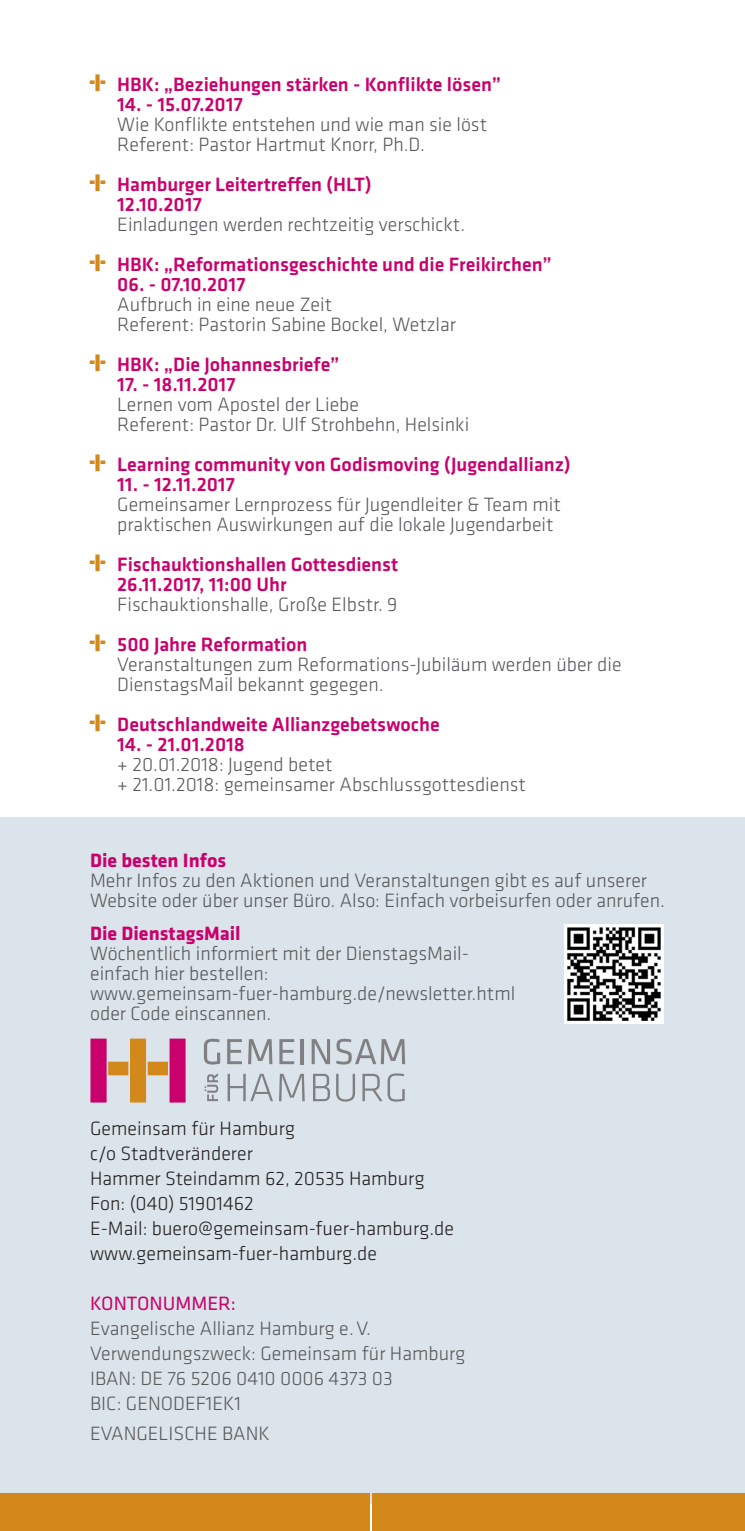
<style>
.page{position:relative;width:745px;height:1531px;background:#fff}
.page>*{position:absolute;margin:0;border:0;box-sizing:border-box;transform-origin:0 0}
.t1{font:300 20px/20px "Klavika Basic";color:#57585a}
.t2{font:500 20px "Klavika Basic";color:#ca016c}
.t3{font:300 20px/25px "Klavika Basic";color:#231f20}
.t4{font:700 20px "Klavika Basic";color:#ca016c}
.s1{font-weight:700;color:#ca016c}
.s2{font-weight:400;color:#ca016c}
</style>
<div class="page">
<div style="left:0;top:817px;width:744px;height:686px;background:#dbe4ea"></div>
<div style="left:0;top:1494px;width:369px;height:37px;background:#d3881b"></div>
<div style="left:372px;top:1494px;width:372px;height:37px;background:#d3881b"></div>
<svg style="left:227px;top:1074px;width:46px;height:27px"></svg>
<svg style="left:279px;top:1074px;width:25px;height:27px"></svg>
<svg style="left:313px;top:1074px;width:17px;height:27px"></svg>
<svg style="left:336px;top:1074px;width:19px;height:27px"></svg>
<svg style="left:362px;top:1073px;width:42px;height:28px"></svg>
<svg style="left:204px;top:1039px;width:16px;height:25px"></svg>
<svg style="left:227px;top:1039px;width:15px;height:25px"></svg>
<svg style="left:248px;top:1039px;width:24px;height:25px"></svg>
<svg style="left:279px;top:1039px;width:15px;height:25px"></svg>
<hr style="left:301px;top:1039px;width:3px;height:25px;background:#808083">
<svg style="left:311px;top:1039px;width:19px;height:25px"></svg>
<svg style="left:336px;top:1039px;width:69px;height:25px"></svg>
<svg style="left:204px;top:1073px;width:14px;height:28px"></svg>
<svg style="left:108px;top:1038px;width:60px;height:64px"></svg>
<div style="left:90px;top:1038px;width:16px;height:64px;background:#ca016c"></div>
<div style="left:169px;top:1038px;width:16px;height:64px;background:#ca016c"></div>
<svg style="left:90px;top:80px;width:15px;height:4px"></svg>
<svg style="left:95px;top:74px;width:4px;height:17px"></svg>
<svg style="left:90px;top:180px;width:15px;height:4px"></svg>
<svg style="left:95px;top:174px;width:4px;height:17px"></svg>
<svg style="left:90px;top:260px;width:15px;height:4px"></svg>
<svg style="left:95px;top:254px;width:4px;height:17px"></svg>
<svg style="left:90px;top:360px;width:15px;height:4px"></svg>
<svg style="left:95px;top:354px;width:4px;height:17px"></svg>
<svg style="left:90px;top:460px;width:15px;height:4px"></svg>
<svg style="left:95px;top:454px;width:4px;height:17px"></svg>
<svg style="left:90px;top:560px;width:15px;height:4px"></svg>
<svg style="left:95px;top:554px;width:4px;height:17px"></svg>
<svg style="left:90px;top:640px;width:15px;height:4px"></svg>
<svg style="left:95px;top:634px;width:4px;height:17px"></svg>
<svg style="left:90px;top:720px;width:15px;height:4px"></svg>
<svg style="left:95px;top:714px;width:4px;height:17px"></svg>
<img style="left:564px;top:924px;width:99px;height:99px">
<p class="t2" style="left:117px;top:71px;width:385px">HBK: „Beziehungen stärken - Konflikte lösen”</p>
<p class="t2" style="left:117px;top:91px;width:127px">14. - 15.07.2017</p>
<p class="t1" style="left:117px;top:114px;width:371px">Wie Konflikte entstehen und wie man sie löst</p>
<p class="t1" style="left:117px;top:134px;width:309px">Referent: Pastor Hartmut Knorr, Ph.D.</p>
<p class="t2" style="left:117px;top:171px;width:256px">Hamburger Leitertreffen (HLT)</p>
<p class="t2" style="left:117px;top:191px;width:86px">12.10.2017</p>
<p class="t1" style="left:117px;top:214px;width:349px">Einladungen werden rechtzeitig verschickt.</p>
<p class="t2" style="left:117px;top:251px;width:436px">HBK: „Reformationsgeschichte und die Freikirchen”</p>
<p class="t2" style="left:117px;top:271px;width:130px">06. - 07.10.2017</p>
<p class="t1" style="left:117px;top:294px;width:216px">Aufbruch in eine neue Zeit</p>
<p class="t1" style="left:117px;top:314px;width:340px">Referent: Pastorin Sabine Bockel, Wetzlar</p>
<p class="t2" style="left:117px;top:351px;width:224px">HBK: „Die Johannesbriefe”</p>
<p class="t2" style="left:117px;top:371px;width:120px">17. - 18.11.2017</p>
<p class="t1" style="left:117px;top:394px;width:243px">Lernen vom Apostel der Liebe</p>
<p class="t1" style="left:117px;top:414px;width:353px">Referent: Pastor Dr. Ulf Strohbehn, Helsinki</p>
<p class="t2" style="left:117px;top:451px;width:454px">Learning community von Godismoving (Jugendallianz)</p>
<p class="t2" style="left:117px;top:471px;width:119px">11. - 12.11.2017</p>
<p class="t1" style="left:117px;top:494px;width:445px">Gemeinsamer Lernprozess für Jugendleiter &amp; Team mit praktischen Auswirkungen auf die lokale Jugendarbeit</p>
<p class="t2" style="left:117px;top:551px;width:282px">Fischauktionshallen Gottesdienst</p>
<p class="t2" style="left:117px;top:571px;width:171px">26.11.2017, 11:00 Uhr</p>
<p class="t1" style="left:117px;top:594px;width:281px">Fischauktionshalle, Große Elbstr. 9</p>
<p class="t2" style="left:117px;top:631px;width:192px">500 Jahre Reformation</p>
<p class="t1" style="left:117px;top:654px;width:505px">Veranstaltungen zum Reformations-Jubiläum werden über die<br>DienstagsMail bekannt gegegen.</p>
<p class="t2" style="left:117px;top:711px;width:324px">Deutschlandweite Allianzgebetswoche</p>
<p class="t2" style="left:117px;top:731px;width:129px">14. - 21.01.2018</p>
<p class="t1" style="left:117px;top:754px;width:216px">+ 20.01.2018: Jugend betet</p>
<p class="t1" style="left:117px;top:774px;width:410px">+ 21.01.2018: gemeinsamer Abschlussgottesdienst</p>
<p class="t1" style="left:90px;top:850px;width:576px"><span class="s1">Die besten Infos<br></span>Mehr Infos zu den Aktionen und Veranstaltungen gibt es auf unserer<br>Website oder über unser Büro. Also: Einfach vorbeisurfen oder anrufen.</p>
<p class="t4" style="left:90px;top:919px;width:152px">Die DienstagsMail</p>
<p class="t1" style="left:90px;top:943px;width:426px">Wöchentlich informiert mit der DienstagsMail&shy;einfach hier bestellen: www.gemeinsam-fuer-hamburg.de/newsletter.html oder Code einscannen.</p>
<p class="t3" style="left:90px;top:1116px;width:336px">Gemeinsam für Hamburg<br>c/o Stadtveränderer<br>Hammer Steindamm 62, 20535 Hamburg</p>
<p class="t3" style="left:90px;top:1191px;width:165px">Fon: (040) 51901462</p>
<p class="t3" style="left:90px;top:1216px;width:365px">E-Mail: buero@gemeinsam-fuer-hamburg.de</p>
<p class="t3" style="left:90px;top:1241px;width:288px">www.gemeinsam-fuer-hamburg.de</p>
<p class="t1" style="left:90px;top:1291px;width:282px;line-height:25px"><span class="s2">KONTONUMMER:<br></span>Evangelische Allianz Hamburg e.V.</p>
<p class="t1" style="left:90px;top:1343px;width:376px">Verwendungszweck: Gemeinsam für Hamburg</p>
<p class="t1" style="left:90px;top:1368px;width:304px">IBAN: DE 76 5206 0410 0006 4373 03</p>
<p class="t1" style="left:90px;top:1388px;width:181px;line-height:30px">BIC: GENODEF1EK1<br>EVANGELISCHE BANK</p>
</div>
